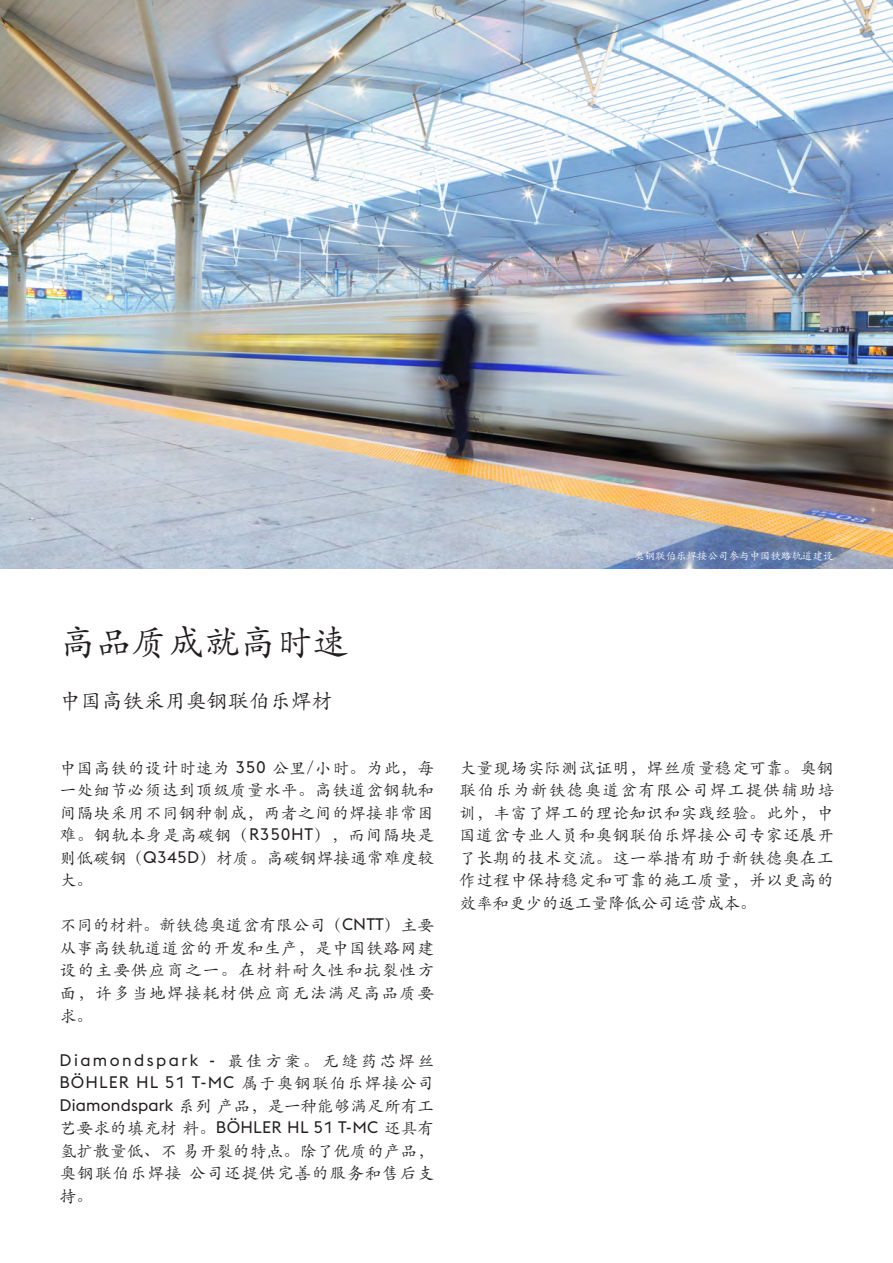
<style>
.page{position:relative;width:893px;height:1263px;background:#fff}
.page>*{position:absolute;margin:0;border:0;box-sizing:border-box;transform-origin:0 0}
.t1{font:36px "ST Kaiti SC Regular";color:#231f20}
.t2{font:21px "ST Kaiti SC Regular";color:#231f20}
.Fließtext_Blocksatz{font:16.5px/22.5px "ST Kaiti SC Regular";letter-spacing:.03em;color:#231f20;text-align:justify}
.Fließtext_Blocksatz-2{font:10.5px "ST Kaiti SC Regular";color:#fff}
.s1{font-family:"voestalpine"}
</style>
<div class="page">
<img style="left:0;top:0;width:893px;height:568px">
<p class="t1" style="left:60px;top:619px;width:289px">高品质成就高时速</p>
<p class="t2" style="left:60px;top:687px;width:274px">中国高铁采用奥钢联伯乐焊材</p>
<p class="Fließtext_Blocksatz" style="left:60px;top:756px;width:376px">中国高铁的设计时速为 <span class="s1">350</span> 公里/小时。为此，每一处细节必须达到顶级质量水平。高铁道岔钢轨和间隔块采用不同钢种制成，两者之间的焊接非常困难。钢轨本身是高碳钢（<span class="s1">R350HT</span>），而间隔块是则低碳钢（<span class="s1">Q345D</span>）材质。高碳钢焊接通常难度较大。</p>
<p class="Fließtext_Blocksatz" style="left:60px;top:913px;width:376px">不同的材料。新铁德奥道岔有限公司（<span class="s1">CNTT</span>）主要从事高铁轨道道岔的开发和生产，是中国铁路网建设的主要供应商之一。在材料耐久性和抗裂性方面，许多当地焊接耗材供应商无法满足高品质要求。</p>
<p class="Fließtext_Blocksatz" style="left:60px;top:1048px;width:376px"><span class="s1">Diamondspark -</span> 最佳方案。无缝药芯焊丝<span class="s1">BÖHLER HL 51 T-MC</span> 属于奥钢联伯乐焊接公司<span class="s1">Diamondspark</span> 系列 产品，是一种能够满足所有工艺要求的填充材 料。<span class="s1">BÖHLER HL 51 T-MC</span> 还具有氢扩散量低、不 易开裂的特点。除了优质的产品，奥钢联伯乐焊接 公司还提供完善的服务和售后支持。</p>
<p class="Fließtext_Blocksatz-2" style="left:634px;top:549px;width:201px">奥钢联伯乐焊接公司参与中国铁路轨道建设</p>
<p class="Fließtext_Blocksatz" style="left:459px;top:756px;width:376px">大量现场实际测试证明，焊丝质量稳定可靠。奥钢联伯乐为新铁德奥道岔有限公司焊工提供辅助培训，丰富了焊工的理论知识和实践经验。此外，中国道岔专业人员和奥钢联伯乐焊接公司专家还展开了长期的技术交流。这一举措有助于新铁德奥在工作过程中保持稳定和可靠的施工质量，并以更高的效率和更少的返工量降低公司运营成本。</p>
</div>
